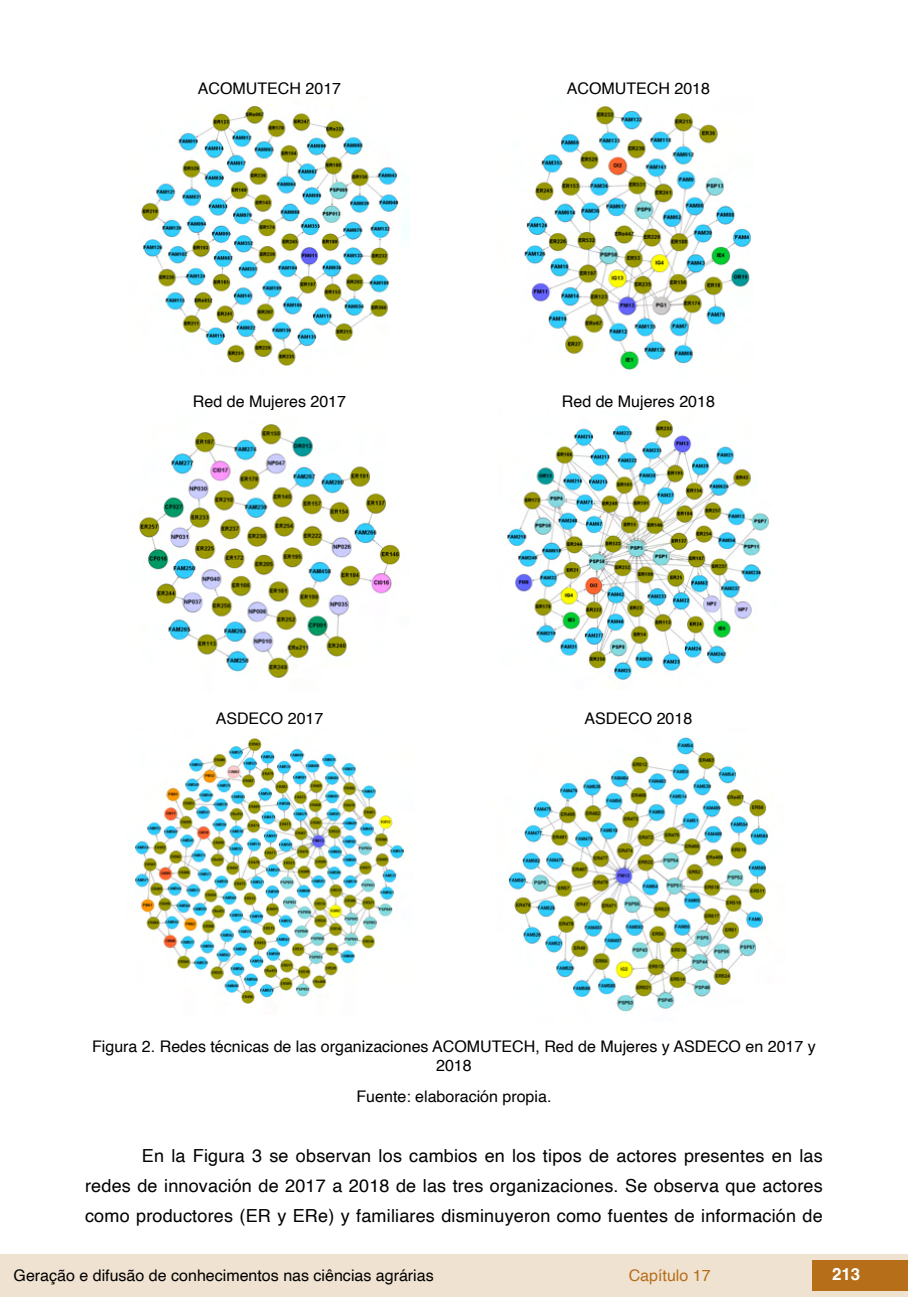
<style>
.page{position:relative;width:908px;height:1304px;background:#fff}
.page>*{position:absolute;margin:0;border:0;box-sizing:border-box;transform-origin:0 0}
.t1{font:18px/30px "Helvetica";letter-spacing:.01em;color:#000;text-align:justify}
.t2{font:700 16.8px "Helvetica";color:#fff}
.t3{font:16px/19.2px "Helvetica";color:#000;text-align:center}
.t4{font:16px "Helvetica";color:#b66e19}
</style>
<div class="page">
<div style="left:0;top:1254px;width:906px;height:43px;background:#f0e2d1"></div>
<div style="left:812px;top:1261px;width:95px;height:30px;background:#b66e19"></div>
<img style="left:141px;top:106px;width:266px;height:260px">
<img style="left:524px;top:106px;width:228px;height:264px">
<img style="left:139px;top:424px;width:261px;height:254px">
<img style="left:507px;top:420px;width:262px;height:260px">
<img style="left:135px;top:738px;width:270px;height:266px">
<img style="left:508px;top:737px;width:260px;height:275px">
<p class="t3" style="left:198px;top:79px;width:145px">ACOMUTECH 2017</p>
<p class="t3" style="left:566px;top:79px;width:145px">ACOMUTECH 2018</p>
<p class="t3" style="left:193px;top:392px;width:154px">Red de Mujeres 2017</p>
<p class="t3" style="left:561px;top:392px;width:154px">Red de Mujeres 2018</p>
<p class="t3" style="left:215px;top:709px;width:109px">ASDECO 2017</p>
<p class="t3" style="left:584px;top:709px;width:109px">ASDECO 2018</p>
<p class="t3" style="left:92px;top:1037px;width:725px">Figura 2. Redes técnicas de las organizaciones ACOMUTECH, Red de Mujeres y ASDECO en 2017 y<br>2018</p>
<p class="t3" style="left:356px;top:1087px;width:196px">Fuente: elaboración propia.</p>
<p class="t1" style="left:85px;top:1141px;width:738px;text-indent:57px">En la Figura 3 se observan los cambios en los tipos de actores presentes en las redes de innovación de 2017 a 2018 de las tres organizaciones. Se observa que actores como productores (ER y ERe) y familiares disminuyeron como fuentes de información de</p>
<p class="t3" style="left:14px;top:1266px;width:421px">Geração e difusão de conhecimentos nas ciências agrárias</p>
<p class="t4" style="left:628px;top:1263px;width:83px">Capítulo 17</p>
<p class="t2" style="left:831px;top:1264px;width:30px">213</p>
</div>
